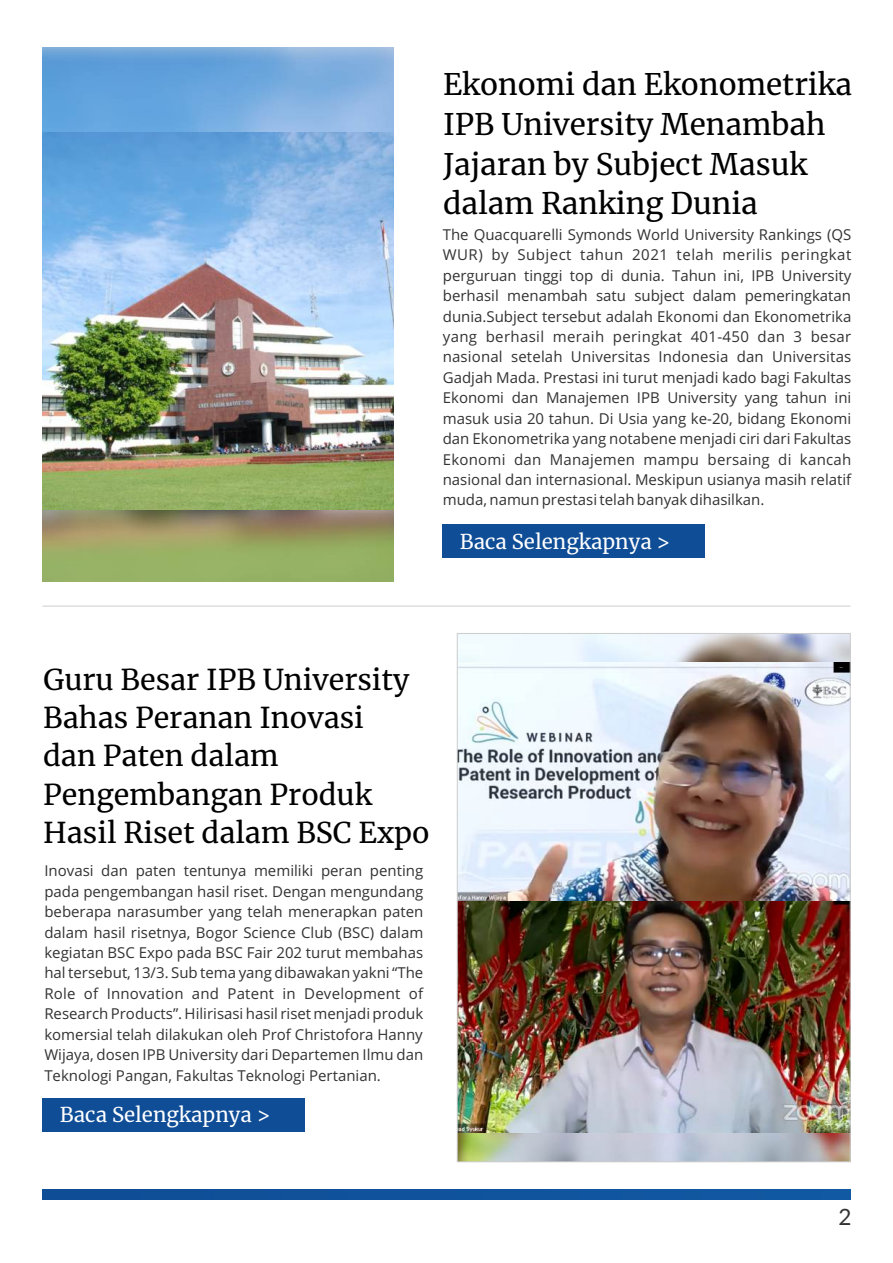
<style>
.page{position:relative;width:893px;height:1263px;background:#fff}
.page>*{position:absolute;margin:0;border:0;box-sizing:border-box;transform-origin:0 0}
.t1{font:29.7px/39.6px "Merriweather";color:#000}
.t2{font:28.65px/38.4px "Merriweather";color:#000}
.t3{font:22.5px "Lato";color:#333}
.t4{font:20.4px "Merriweather";color:#fff}
.t5{font:15px/20.4px "Open Sans";color:#333;text-align:justify}
</style>
<div class="page">
<img style="left:43px;top:48px;width:351px;height:533px">
<img style="left:43px;top:133px;width:351px;height:377px">
<div style="left:43px;top:1190px;width:807px;height:9px;background:#10539c"></div>
<hr style="left:43px;top:606px;width:807px;height:1px;background:#ccc">
<img style="left:459px;top:635px;width:389px;height:525px">
<img style="left:459px;top:900px;width:389px;height:233px">
<img style="left:459px;top:662px;width:389px;height:238px">
<div style="left:443px;top:525px;width:262px;height:33px;background:#0f4d96"></div>
<div style="left:43px;top:1098px;width:262px;height:33px;background:#0f4d96"></div>
<h1 class="t1" style="left:443px;top:65px;width:411px">Ekonomi dan Ekonometrika<br>IPB University Menambah<br>Jajaran by Subject Masuk dalam Ranking Dunia</h1>
<p class="t5" style="left:443px;top:226px;width:410px">The Quacquarelli Symonds World University Rankings (QS WUR) by Subject tahun 2021 telah merilis peringkat perguruan tinggi top di dunia. Tahun ini, IPB University berhasil menambah satu subject dalam pemeringkatan dunia.Subject tersebut adalah Ekonomi dan Ekonometrika yang berhasil meraih peringkat 401-450 dan 3 besar nasional setelah Universitas Indonesia dan Universitas Gadjah Mada. Prestasi ini turut menjadi kado bagi Fakultas Ekonomi dan Manajemen IPB University yang tahun ini masuk usia 20 tahun. Di Usia yang ke-20, bidang Ekonomi dan Ekonometrika yang notabene menjadi ciri dari Fakultas Ekonomi dan Manajemen mampu bersaing di kancah nasional dan internasional. Meskipun usianya masih relatif muda, namun prestasi telah banyak dihasilkan.</p>
<h3 class="t4" style="left:460px;top:529px;width:212px">Baca Selengkapnya &gt;</h3>
<h2 class="t2" style="left:43px;top:660px;width:388px">Guru Besar IPB University<br>Bahas Peranan Inovasi<br>dan Paten dalam<br>Pengembangan Produk<br>Hasil Riset dalam BSC Expo</h2>
<p class="t5" style="left:44px;top:862px;width:381px">Inovasi dan paten tentunya memiliki peran penting pada pengembangan hasil riset. Dengan mengundang beberapa narasumber yang telah menerapkan paten dalam hasil risetnya, Bogor Science Club (BSC) dalam kegiatan BSC Expo pada BSC Fair 202 turut membahas hal tersebut, 13/3. Sub tema yang dibawakan yakni “The Role of Innovation and Patent in Development of Research Products”. Hilirisasi hasil riset menjadi produk komersial telah dilakukan oleh Prof Christofora Hanny Wijaya, dosen IPB University dari Departemen Ilmu dan Teknologi Pangan, Fakultas Teknologi Pertanian.</p>
<h3 class="t4" style="left:60px;top:1102px;width:212px">Baca Selengkapnya &gt;</h3>
<h3 class="t3" style="left:838px;top:1207px;width:15px">2</h3>
</div>
